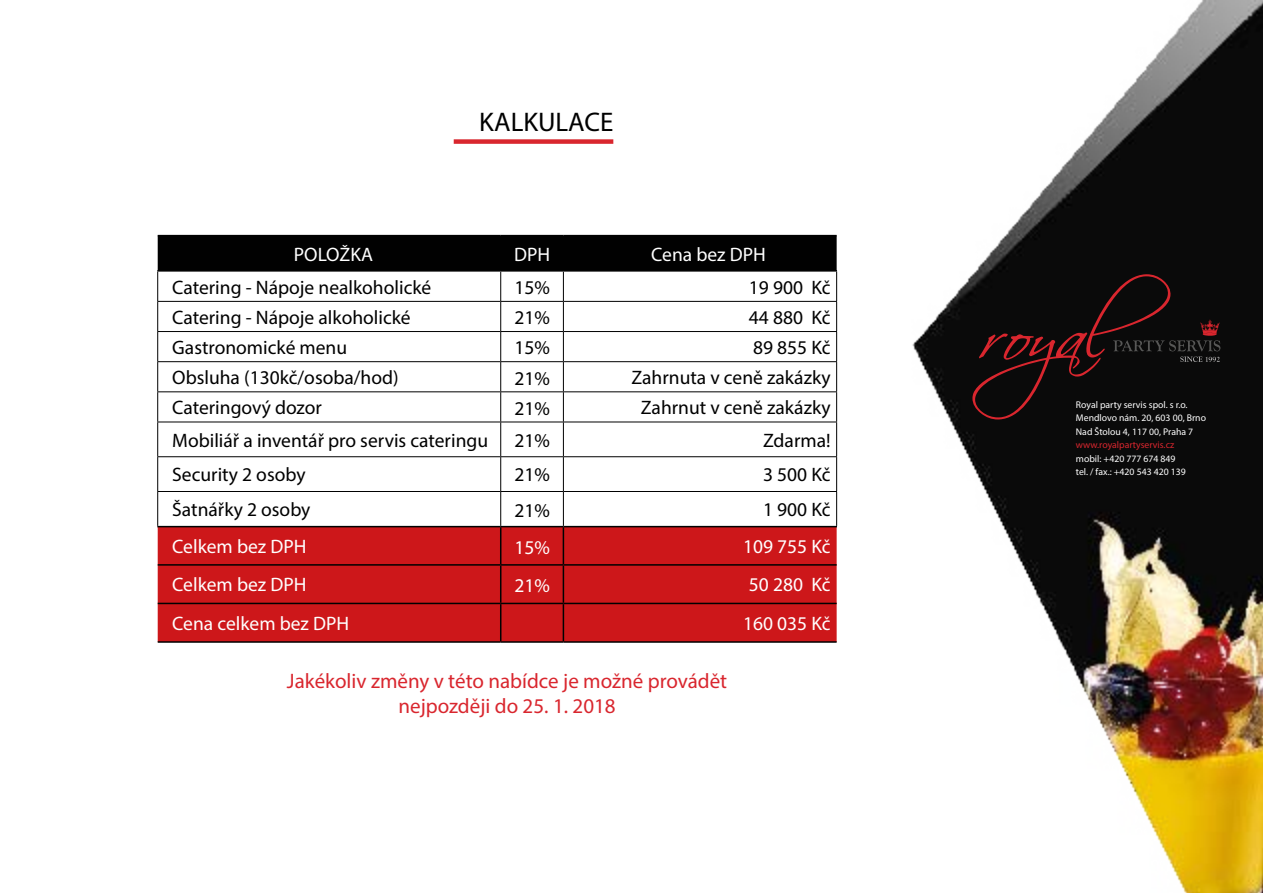
<style>
.page{position:relative;width:1263px;height:893px;background:#fff}
.page>*{position:absolute;margin:0;border:0;box-sizing:border-box;transform-origin:0 0}
.t1{font:27px "Myriad Pro";color:#000}
.t2{font:21px/25.2px "Myriad Pro";color:#d9262e;text-align:center}
.t3{font:19.5px "Myriad Pro";color:#000}
.t4{font:19.5px "Myriad Pro";color:#fff}
.t5{font:9.75px/13.5px "Myriad Pro";color:#fff}
.t6{font:9.75px "Myriad Pro";color:#d9262e}
</style>
<div class="page">
<img style="left:157px;top:0;width:1106px;height:893px">
<svg style="left:972px;top:274px;width:248px;height:145px;background:#170c0d"></svg>
<h1 class="t1" style="left:479px;top:105px;width:136px">KALKULACE</h1>
<p class="t4" style="left:294px;top:242px;width:81px">POLOŽKA</p>
<p class="t4" style="left:514px;top:242px;width:38px">DPH</p>
<p class="t4" style="left:651px;top:242px;width:116px">Cena bez DPH</p>
<p class="t3" style="left:172px;top:275px;width:261px">Catering - Nápoje nealkoholické</p>
<p class="t3" style="left:514px;top:276px;width:37px">15%</p>
<p class="t3" style="left:749px;top:275px;width:83px">19 900 Kč</p>
<p class="t3" style="left:172px;top:305px;width:240px">Catering - Nápoje alkoholické</p>
<p class="t3" style="left:514px;top:306px;width:37px">21%</p>
<p class="t3" style="left:749px;top:305px;width:83px">44 880 Kč</p>
<p class="t3" style="left:172px;top:335px;width:176px">Gastronomické menu</p>
<p class="t3" style="left:514px;top:336px;width:37px">15%</p>
<p class="t3" style="left:753px;top:335px;width:79px">89 855 Kč</p>
<p class="t3" style="left:172px;top:365px;width:228px">Obsluha (130kč/osoba/hod)</p>
<p class="t3" style="left:514px;top:366px;width:37px">21%</p>
<p class="t3" style="left:631px;top:365px;width:201px">Zahrnuta v ceně zakázky</p>
<p class="t3" style="left:172px;top:396px;width:151px">Cateringový dozor</p>
<p class="t3" style="left:514px;top:396px;width:37px">21%</p>
<p class="t3" style="left:641px;top:396px;width:191px">Zahrnut v ceně zakázky</p>
<p class="t3" style="left:172px;top:428px;width:317px">Mobiliář a inventář pro servis cateringu</p>
<p class="t3" style="left:514px;top:428px;width:37px">21%</p>
<p class="t3" style="left:763px;top:428px;width:69px">Zdarma!</p>
<p class="t3" style="left:172px;top:463px;width:135px">Security 2 osoby</p>
<p class="t3" style="left:514px;top:463px;width:37px">21%</p>
<p class="t3" style="left:763px;top:463px;width:69px">3 500 Kč</p>
<p class="t3" style="left:172px;top:498px;width:140px">Šatnářky 2 osoby</p>
<p class="t3" style="left:514px;top:498px;width:37px">21%</p>
<p class="t3" style="left:763px;top:498px;width:69px">1 900 Kč</p>
<p class="t4" style="left:172px;top:534px;width:136px">Celkem bez DPH</p>
<p class="t4" style="left:514px;top:535px;width:37px">15%</p>
<p class="t4" style="left:743px;top:534px;width:89px">109 755 Kč</p>
<p class="t4" style="left:172px;top:573px;width:136px">Celkem bez DPH</p>
<p class="t4" style="left:514px;top:573px;width:37px">21%</p>
<p class="t4" style="left:749px;top:573px;width:83px">50 280 Kč</p>
<p class="t4" style="left:172px;top:611px;width:178px">Cena celkem bez DPH</p>
<p class="t4" style="left:743px;top:611px;width:89px">160 035 Kč</p>
<p class="t2" style="left:287px;top:668px;width:442px">Jakékoliv změny v této nabídce je možné provádět nejpozději do 25. 1. 2018</p>
<p class="t5" style="left:1076px;top:397px;width:132px">Royal party servis spol. s r.o.<br>Mendlovo nám. 20, 603 00, Brno<br>Nad Štolou 4, 117 00, Praha 7</p>
<p class="t6" style="left:1076px;top:439px;width:100px">www.royalpartyservis.cz</p>
<p class="t5" style="left:1076px;top:451px;width:111px">mobil: +420 777 674 849 tel. / fax.: +420 543 420 139</p>
</div>
